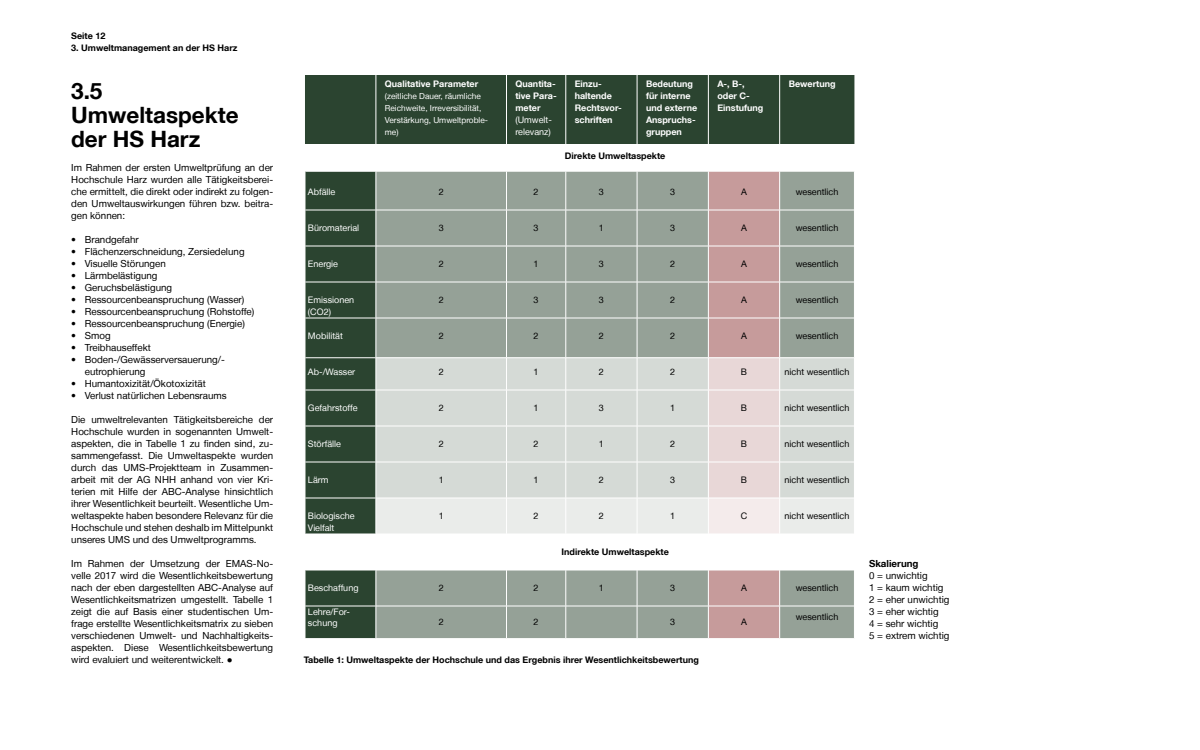
<style>
.page{position:relative;width:1200px;height:750px;background:#fff}
.page>*{position:absolute;margin:0;border:0;box-sizing:border-box;transform-origin:0 0}
.t1{font:700 22.5px/24px "Helvetica Neue LT";color:#000}
.t2{font:9.75px/12px "Helvetica Neue LT";color:#000;text-align:justify}
.t3{font:700 9.75px "Helvetica Neue LT";color:#000}
.t4{font:9px "Helvetica Neue LT";color:#000}
.t5{font:700 9px "Helvetica Neue LT";color:#000}
.t6{font:700 9px/12px "Helvetica Neue LT";color:#fff}
.t7{font:9px/12px "Helvetica Neue LT";color:#fff}
.t8{font:8.25px/12px "Helvetica Neue LT";color:#fff}
.s1{font-family:"Calibri"}
</style>
<div class="page">
<div style="left:305px;top:75px;width:549px;height:69px;background:#2b4430"></div>
<hr style="left:376px;top:75px;width:1px;height:69px;background:#fff">
<hr style="left:506px;top:75px;width:1px;height:69px;background:#fff">
<hr style="left:566px;top:75px;width:1px;height:69px;background:#fff">
<hr style="left:637px;top:75px;width:1px;height:69px;background:#fff">
<hr style="left:708px;top:75px;width:1px;height:69px;background:#fff">
<hr style="left:779px;top:75px;width:1px;height:69px;background:#fff">
<svg style="left:306px;top:171px;width:548px;height:467px;background:#aeb3ac"></svg>
<p class="t5" style="left:71px;top:30px;width:36px">Seite 12</p>
<p class="t5" style="left:71px;top:42px;width:168px">3. Umweltmanagement an der HS Harz</p>
<h1 class="t1" style="left:71px;top:78px;width:169px">3.5<br>Umweltaspekte der HS Harz</h1>
<p class="t2" style="left:71px;top:161px;width:203px">Im Rahmen der ersten Umweltprüfung an der Hochschule Harz wurden alle Tätigkeitsberei&shy;che ermittelt, die direkt oder indirekt zu folgen&shy;den Umweltauswirkungen führen bzw. beitra&shy;gen können:</p>
<p class="t2" style="left:71px;top:233px;width:69px">• Brandgefahr</p>
<p class="t2" style="left:71px;top:245px;width:175px">• Flächenzerschneidung, Zersiedelung</p>
<p class="t2" style="left:71px;top:257px;width:96px">• Visuelle Störungen</p>
<p class="t2" style="left:71px;top:269px;width:88px">• Lärmbelästigung</p>
<p class="t2" style="left:71px;top:281px;width:102px">• Geruchsbelästigung</p>
<p class="t2" style="left:71px;top:293px;width:175px">• Ressourcenbeanspruchung (Wasser)</p>
<p class="t2" style="left:71px;top:305px;width:185px">• Ressourcenbeanspruchung (Rohstoffe)</p>
<p class="t2" style="left:71px;top:317px;width:175px">• Ressourcenbeanspruchung (Energie)</p>
<p class="t2" style="left:71px;top:329px;width:41px">• Smog</p>
<p class="t2" style="left:71px;top:341px;width:81px">• Treibhauseffekt</p>
<p class="t2" style="left:85px;top:353px;width:142px;text-indent:-14px">• Boden-/Gewässerversauerung/- eutrophierung</p>
<p class="t2" style="left:71px;top:377px;width:136px">• Humantoxizität/Ökotoxizität</p>
<p class="t2" style="left:71px;top:389px;width:157px">• Verlust natürlichen Lebensraums</p>
<p class="t2" style="left:71px;top:413px;width:203px">Die umweltrelevanten Tätigkeitsbereiche der Hochschule wurden in sogenannten Umwelt&shy;aspekten, die in Tabelle 1 zu finden sind, zu&shy;sammengefasst. Die Umweltaspekte wurden durch das UMS-Projektteam in Zusammen&shy;arbeit mit der AG NHH anhand von vier Kri&shy;terien mit Hilfe der ABC-Analyse hinsichtlich ihrer Wesentlichkeit beurteilt. Wesentliche Um&shy;weltaspekte haben besondere Relevanz für die Hochschule und stehen deshalb im Mittelpunkt unseres UMS und des Umweltprogramms.</p>
<p class="t2" style="left:71px;top:557px;width:203px">Im Rahmen der Umsetzung der EMAS-No&shy;velle 2017 wird die Wesentlichkeitsbewertung nach der eben dargestellten ABC-Analyse auf Wesentlichkeitsmatrizen umgestellt. Tabelle 1 zeigt die auf Basis einer studentischen Um&shy;frage erstellte Wesentlichkeitsmatrix zu sieben verschiedenen Umwelt- und Nachhaltigkeits&shy;aspekten. Diese Wesentlichkeitsbewertung wird evaluiert und weiterentwickelt. <span class="s1">●</span></p>
<p class="t6" style="left:385px;top:78px;width:95px">Qualitative Parameter</p>
<p class="t8" style="left:385px;top:90px;width:105px">(zeitliche Dauer, räumliche<br>Reichweite, Irreversibilität,<br>Verstärkung, Umweltproble&shy;me)</p>
<p class="t6" style="left:515px;top:78px;width:43px;text-align:justify">Quantita&shy;tive Para&shy;meter</p>
<p class="t7" style="left:515px;top:114px;width:38px">(Umwelt&shy;relevanz)</p>
<p class="t6" style="left:575px;top:78px;width:49px">Einzu&shy;haltende<br>Rechtsvor&shy;schriften</p>
<p class="t6" style="left:646px;top:78px;width:53px">Bedeutung für interne und externe<br>Anspruchs&shy;gruppen</p>
<p class="t6" style="left:717px;top:78px;width:47px">A-, B-, oder C-<br>Einstufung</p>
<p class="t6" style="left:789px;top:78px;width:48px">Bewertung</p>
<p class="t5" style="left:565px;top:150px;width:102px">Direkte Umweltaspekte</p>
<p class="t7" style="left:308px;top:186px;width:29px">Abfälle</p>
<p class="t4" style="left:439px;top:186px;width:7px">2</p>
<p class="t4" style="left:534px;top:186px;width:7px">2</p>
<p class="t4" style="left:599px;top:186px;width:7px">3</p>
<p class="t4" style="left:670px;top:186px;width:7px">3</p>
<p class="t4" style="left:741px;top:186px;width:7px">A</p>
<p class="t4" style="left:796px;top:186px;width:44px">wesentlich</p>
<p class="t7" style="left:308px;top:222px;width:53px">Büromaterial</p>
<p class="t4" style="left:439px;top:222px;width:7px">3</p>
<p class="t4" style="left:534px;top:222px;width:7px">3</p>
<p class="t4" style="left:599px;top:222px;width:7px">1</p>
<p class="t4" style="left:670px;top:222px;width:7px">3</p>
<p class="t4" style="left:741px;top:222px;width:7px">A</p>
<p class="t4" style="left:796px;top:222px;width:44px">wesentlich</p>
<p class="t7" style="left:308px;top:258px;width:32px">Energie</p>
<p class="t4" style="left:439px;top:258px;width:7px">2</p>
<p class="t4" style="left:534px;top:258px;width:7px">1</p>
<p class="t4" style="left:599px;top:258px;width:7px">3</p>
<p class="t4" style="left:670px;top:258px;width:7px">2</p>
<p class="t4" style="left:741px;top:258px;width:7px">A</p>
<p class="t4" style="left:796px;top:258px;width:44px">wesentlich</p>
<p class="t7" style="left:308px;top:294px;width:48px">Emissionen (CO2)</p>
<p class="t4" style="left:439px;top:294px;width:7px">2</p>
<p class="t4" style="left:534px;top:294px;width:7px">3</p>
<p class="t4" style="left:599px;top:294px;width:7px">3</p>
<p class="t4" style="left:670px;top:294px;width:7px">2</p>
<p class="t4" style="left:741px;top:294px;width:7px">A</p>
<p class="t4" style="left:796px;top:294px;width:44px">wesentlich</p>
<p class="t7" style="left:308px;top:330px;width:36px">Mobilität</p>
<p class="t4" style="left:439px;top:330px;width:7px">2</p>
<p class="t4" style="left:534px;top:330px;width:7px">2</p>
<p class="t4" style="left:599px;top:330px;width:7px">2</p>
<p class="t4" style="left:670px;top:330px;width:7px">2</p>
<p class="t4" style="left:741px;top:330px;width:7px">A</p>
<p class="t4" style="left:796px;top:330px;width:44px">wesentlich</p>
<p class="t7" style="left:308px;top:366px;width:49px">Ab-/Wasser</p>
<p class="t4" style="left:439px;top:366px;width:7px">2</p>
<p class="t4" style="left:534px;top:366px;width:7px">1</p>
<p class="t4" style="left:599px;top:366px;width:7px">2</p>
<p class="t4" style="left:670px;top:366px;width:7px">2</p>
<p class="t4" style="left:741px;top:366px;width:8px">B</p>
<p class="t4" style="left:785px;top:366px;width:66px">nicht wesentlich</p>
<p class="t7" style="left:308px;top:402px;width:51px">Gefahrstoffe</p>
<p class="t4" style="left:439px;top:402px;width:7px">2</p>
<p class="t4" style="left:534px;top:402px;width:7px">1</p>
<p class="t4" style="left:599px;top:402px;width:7px">3</p>
<p class="t4" style="left:670px;top:402px;width:7px">1</p>
<p class="t4" style="left:741px;top:402px;width:8px">B</p>
<p class="t4" style="left:785px;top:402px;width:66px">nicht wesentlich</p>
<p class="t7" style="left:308px;top:438px;width:35px">Störfälle</p>
<p class="t4" style="left:439px;top:438px;width:7px">2</p>
<p class="t4" style="left:534px;top:438px;width:7px">2</p>
<p class="t4" style="left:599px;top:438px;width:7px">1</p>
<p class="t4" style="left:670px;top:438px;width:7px">2</p>
<p class="t4" style="left:741px;top:438px;width:8px">B</p>
<p class="t4" style="left:785px;top:438px;width:66px">nicht wesentlich</p>
<p class="t7" style="left:308px;top:474px;width:22px">Lärm</p>
<p class="t4" style="left:439px;top:474px;width:7px">1</p>
<p class="t4" style="left:534px;top:474px;width:7px">1</p>
<p class="t4" style="left:599px;top:474px;width:7px">2</p>
<p class="t4" style="left:670px;top:474px;width:7px">3</p>
<p class="t4" style="left:741px;top:474px;width:8px">B</p>
<p class="t4" style="left:785px;top:474px;width:66px">nicht wesentlich</p>
<p class="t7" style="left:308px;top:510px;width:48px">Biologische<br>Vielfalt</p>
<p class="t4" style="left:439px;top:510px;width:7px">1</p>
<p class="t4" style="left:534px;top:510px;width:7px">2</p>
<p class="t4" style="left:599px;top:510px;width:7px">2</p>
<p class="t4" style="left:670px;top:510px;width:7px">1</p>
<p class="t4" style="left:741px;top:510px;width:8px">C</p>
<p class="t4" style="left:785px;top:510px;width:66px">nicht wesentlich</p>
<p class="t5" style="left:562px;top:546px;width:109px">Indirekte Umweltaspekte</p>
<p class="t7" style="left:308px;top:582px;width:52px">Beschaffung</p>
<p class="t4" style="left:439px;top:582px;width:7px">2</p>
<p class="t4" style="left:534px;top:582px;width:7px">2</p>
<p class="t4" style="left:599px;top:582px;width:7px">1</p>
<p class="t4" style="left:670px;top:582px;width:7px">3</p>
<p class="t4" style="left:741px;top:582px;width:7px">A</p>
<p class="t4" style="left:796px;top:582px;width:44px">wesentlich</p>
<p class="t7" style="left:308px;top:607px;width:43px;line-height:10.8px">Lehre/For&shy;schung</p>
<p class="t4" style="left:439px;top:617px;width:7px">2</p>
<p class="t4" style="left:534px;top:617px;width:7px">2</p>
<p class="t4" style="left:670px;top:617px;width:7px">3</p>
<p class="t4" style="left:741px;top:617px;width:7px">A</p>
<p class="t4" style="left:796px;top:612px;width:44px">wesentlich</p>
<p class="t5" style="left:304px;top:654px;width:397px">Tabelle 1: Umweltaspekte der Hochschule und das Ergebnis ihrer Wesentlichkeitsbewertung</p>
<p class="t3" style="left:869px;top:557px;width:51px">Skalierung</p>
<p class="t2" style="left:869px;top:569px;width:82px;text-align:left">0 = unwichtig<br>1 = kaum wichtig<br>2 = eher unwichtig<br>3 = eher wichtig<br>4 = sehr wichtig<br>5 = extrem wichtig</p>
</div>
